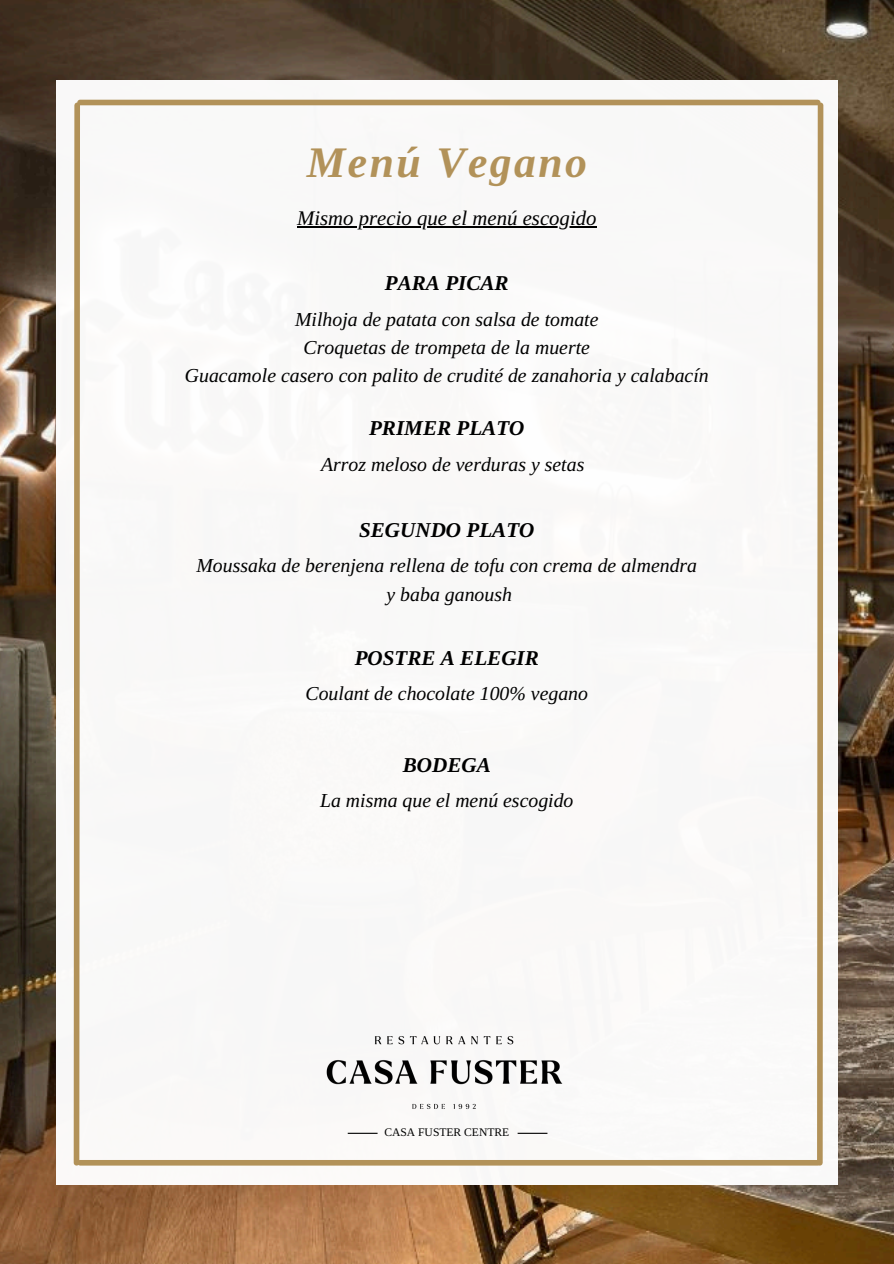
<style>
.page{position:relative;width:894px;height:1264px;background:#fff}
.page>*{position:absolute;margin:0;border:0;box-sizing:border-box;transform-origin:0 0}
.t1{font:italic 700 43.5px "Libra Serif Modern";letter-spacing:.055em;color:#b29259}
.t2{font:italic 700 21.15px "Libra Serif Modern";color:#000}
.t3{font:italic 20.85px "Libra Serif Modern";color:#000}
.t4{font:italic 19.8px/28.2px "Libra Serif Modern";color:#000;text-align:center}
.t5{font:11.55px "Libra Serif Modern";color:#000}
</style>
<div class="page">
<img style="left:0;top:0;width:893px;height:1263px">
<div style="left:56px;top:80px;width:781px;height:1104px;background:#f9f8f8"></div>
<svg style="left:814px;top:100px;width:10px;height:1066px"></svg>
<div style="left:80px;top:1159px;width:737px;height:6px;background:#b29259"></div>
<div style="left:80px;top:100px;width:737px;height:5px;background:#b29259"></div>
<svg style="left:73px;top:100px;width:10px;height:1066px"></svg>
<img style="left:326px;top:1036px;width:237px;height:74px">
<hr style="left:517px;top:1132px;width:30px;height:1px;background:#000">
<hr style="left:347px;top:1132px;width:30px;height:1px;background:#000">
<hr style="left:297px;top:226px;width:299px;height:2px;background:#000">
<p class="t1" style="left:306px;top:138px;width:282px">Menú Vegano</p>
<h3 class="t3" style="left:297px;top:207px;width:301px">Mismo precio que el menú escogido</h3>
<p class="t2" style="left:385px;top:271px;width:125px">PARA PICAR</p>
<p class="t4" style="left:185px;top:305px;width:525px">Milhoja de patata con salsa de tomate<br>Croquetas de trompeta de la muerte<br>Guacamole casero con palito de crudité de zanahoria y calabacín</p>
<p class="t2" style="left:369px;top:416px;width:157px">PRIMER PLATO</p>
<h2 class="t4" style="left:321px;top:450px;width:265px">Arroz meloso de verduras y setas</h2>
<h1 class="t2" style="left:359px;top:518px;width:177px">SEGUNDO PLATO</h1>
<h3 class="t4" style="left:196px;top:551px;width:502px">Moussaka de berenjena rellena de tofu con crema de almendra</h3>
<h2 class="t4" style="left:386px;top:580px;width:127px">y baba ganoush</h2>
<h3 class="t2" style="left:354px;top:646px;width:186px">POSTRE A ELEGIR</h3>
<h2 class="t4" style="left:305px;top:679px;width:284px">Coulant de chocolate 100% vegano</h2>
<p class="t2" style="left:402px;top:753px;width:89px">BODEGA</p>
<h2 class="t4" style="left:320px;top:786px;width:255px">La misma que el menú escogido</h2>
<p class="t5" style="left:384px;top:1125px;width:126px">CASA FUSTER CENTRE</p>
</div>
